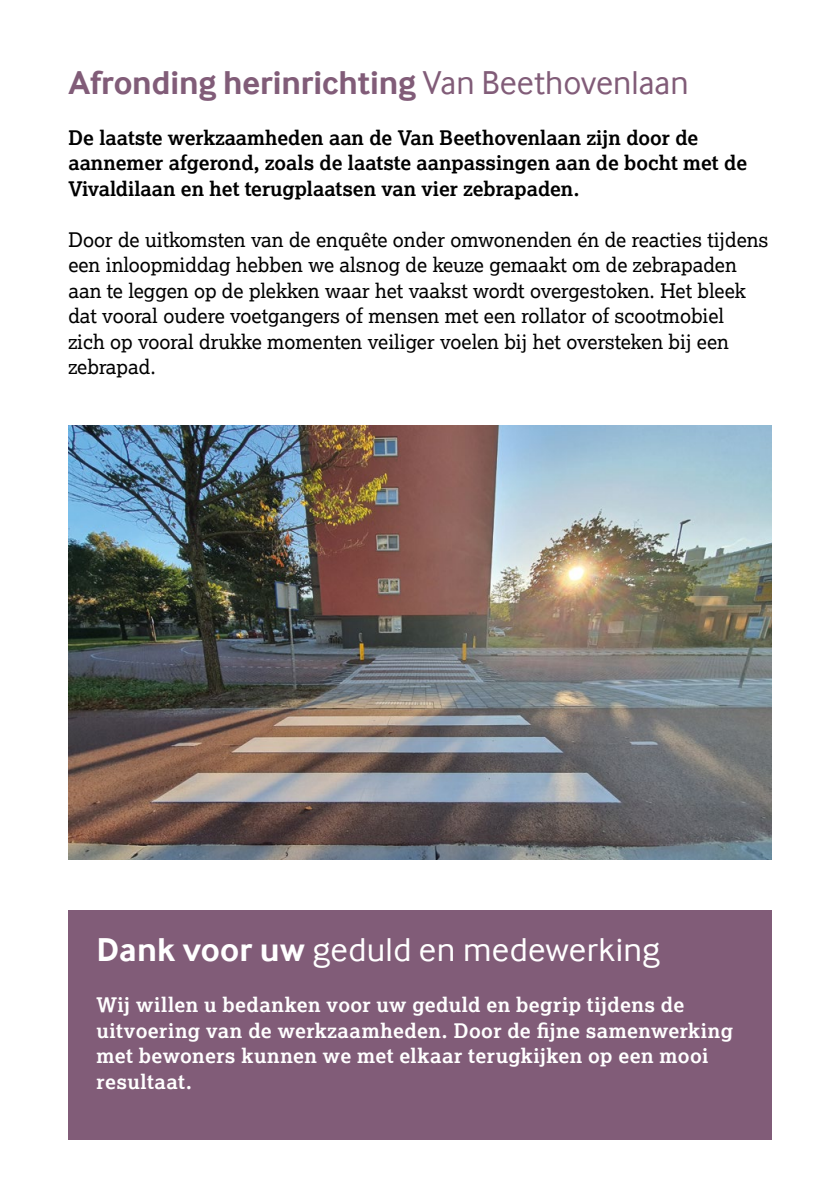
<style>
.page{position:relative;width:840px;height:1191px;background:#fff}
.page>*{position:absolute;margin:0;border:0;box-sizing:border-box;transform-origin:0 0}
.t1{font:700 34px "Inter Face";letter-spacing:-.005em;color:#815c78}
.t2{font:34px "Inter Face";letter-spacing:.01em;color:#fff}
.t3{font:20px/25.6px "Lexia";color:#000}
.t4{font:700 20px/25.6px "Lexia";color:#000}
.t5{font:700 20px/25.6px "Lexia";letter-spacing:.02em;color:#fff}
.s1{font-weight:400}
.s2{font-weight:700}
</style>
<div class="page">
<img style="left:68px;top:425px;width:703px;height:434px">
<div style="left:68px;top:910px;width:703px;height:230px;background:#815c78"></div>
<p class="t1" style="left:68px;top:63px;width:621px">Afronding herinrichting <span class="s1">Van Beethovenlaan</span></p>
<p class="t4" style="left:68px;top:124px;width:679px">De laatste werkzaamheden aan de Van Beethovenlaan zijn door de aannemer afgerond, zoals de laatste aanpassingen aan de bocht met de<br>Vivaldilaan en het terugplaatsen van vier zebrapaden.</p>
<p class="t3" style="left:68px;top:226px;width:701px">Door de uitkomsten van de enquête onder omwonenden én de reacties tijdens een inloopmiddag hebben we alsnog de keuze gemaakt om de zebrapaden aan te leggen op de plekken waar het vaakst wordt overgestoken. Het bleek dat vooral oudere voetgangers of mensen met een rollator of scootmobiel<br>zich op vooral drukke momenten veiliger voelen bij het oversteken bij een zebrapad.</p>
<p class="t2" style="left:96px;top:930px;width:565px"><span class="s2">Dank voor uw</span> geduld en medewerking</p>
<p class="t5" style="left:96px;top:991px;width:637px">Wij willen u bedanken voor uw geduld en begrip tijdens de uitvoering van de werkzaamheden. Door de fijne samenwerking met bewoners kunnen we met elkaar terugkijken op een mooi resultaat.</p>
</div>
